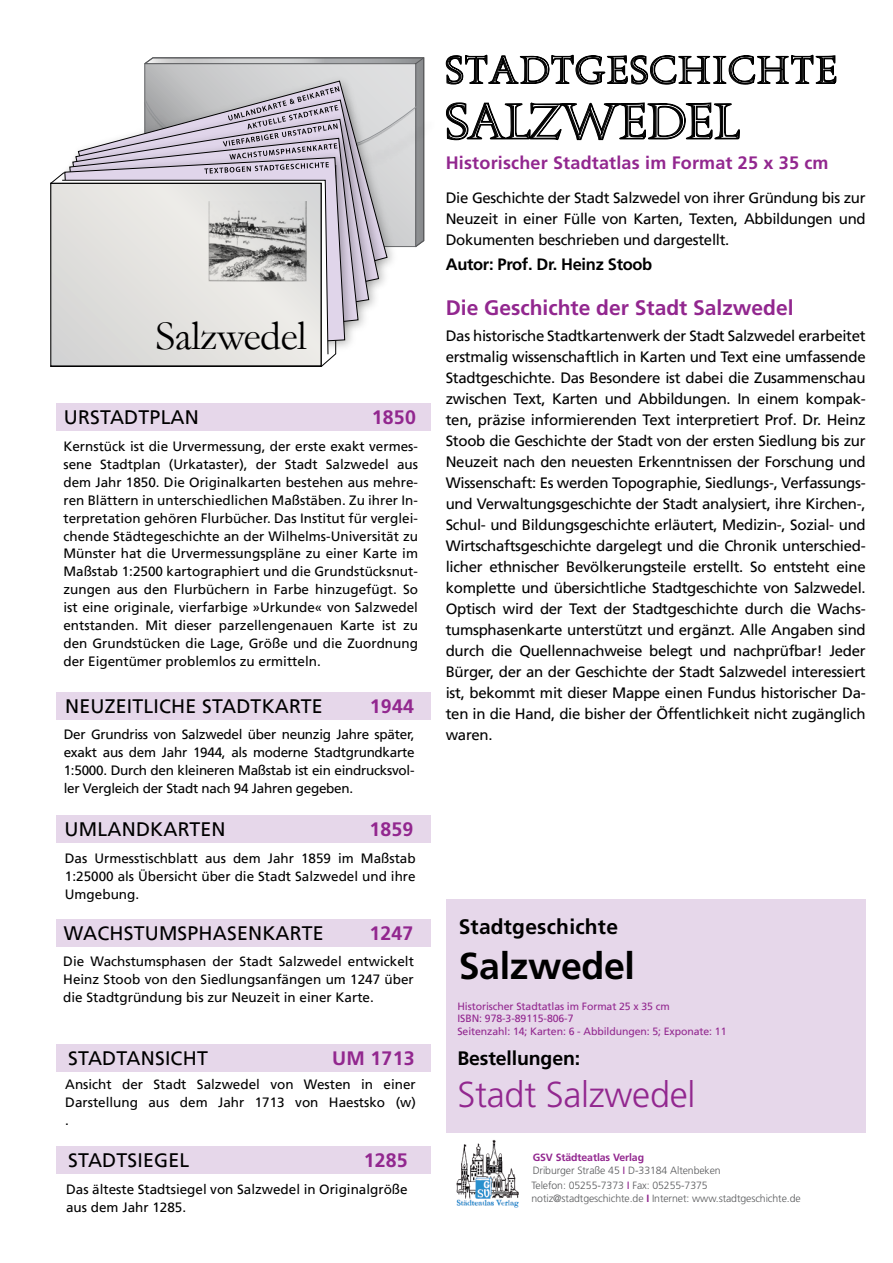
<style>
.page{position:relative;width:893px;height:1263px;background:#fff}
.page>*{position:absolute;margin:0;border:0;box-sizing:border-box;transform-origin:0 0}
.t1{font:45px "A850 Deco";letter-spacing:-.02em;color:#000}
.t2{font:42px "Garamond";letter-spacing:-.02em;color:#000}
.t3{font:700 37.5px "Frutiger LT Std";letter-spacing:-.01em;color:#000}
.t4{font:300 36px "Frutiger LT Std";letter-spacing:-.01em;color:#92278f}
.t5{font:34.5px "A850 Deco";letter-spacing:.05em;color:#000}
.t6{font:700 21px "Frutiger LT Std";color:#92278f}
.t7{font:700 21px "Frutiger LT Std";letter-spacing:.01em;color:#000}
.t8{font:19.5px "Frutiger";letter-spacing:.01em;color:#000}
.t9{font:700 19.5px "Frutiger LT Std";letter-spacing:.01em;color:#92278f}
.t10{font:700 19.5px "Frutiger LT Std";letter-spacing:-.01em;color:#000}
.t11{font:700 18px "Frutiger LT Std";letter-spacing:.01em;color:#92278f}
.t12{font:700 16.5px "Frutiger LT Std";letter-spacing:-.02em;color:#000}
.t13{font:15px/21px "Frutiger";letter-spacing:-.02em;color:#000;text-align:justify}
.t14{font:13.5px/18px "Frutiger";color:#000;text-align:justify}
.t15{font:300 10.5px/13.8px "Frutiger LT Std";letter-spacing:-.01em;color:#58595b}
.t16{font:10.5px/12.6px "Frutiger";letter-spacing:-.01em;color:#92278f}
.s1{font-weight:700;color:#92278f}
.s2{font-family:"Frutiger";font-weight:400;color:#92278f}
</style>
<div class="page">
<div style="left:57px;top:692px;width:374px;height:28px;background:#e6d7ea"></div>
<div style="left:57px;top:815px;width:374px;height:27px;background:#e6d7ea"></div>
<div style="left:57px;top:919px;width:374px;height:28px;background:#e6d7ea"></div>
<div style="left:57px;top:1044px;width:374px;height:28px;background:#e6d7ea"></div>
<div style="left:57px;top:1146px;width:374px;height:28px;background:#e6d7ea"></div>
<svg style="left:144px;top:58px;width:280px;height:189px"></svg>
<svg style="left:415px;top:57px;width:9px;height:7px"></svg>
<svg style="left:145px;top:64px;width:270px;height:183px"></svg>
<img style="left:403px;top:71px;width:22px;height:110px">
<img style="left:403px;top:105px;width:22px;height:73px">
<img style="left:144px;top:70px;width:259px;height:178px">
<svg style="left:144px;top:81px;width:244px;height:8px"></svg>
<img style="left:144px;top:89px;width:250px;height:192px">
<img style="left:144px;top:109px;width:240px;height:194px">
<img style="left:123px;top:128px;width:251px;height:198px">
<img style="left:54px;top:147px;width:306px;height:220px">
<svg style="left:64px;top:157px;width:281px;height:198px"></svg>
<hr style="left:56px;top:180px;width:267px;height:3px;background:#fff">
<svg style="left:322px;top:355px;width:6px;height:2px"></svg>
<svg style="left:62px;top:180px;width:266px;height:175px"></svg>
<div style="left:51px;top:183px;width:270px;height:183px;background:linear-gradient(to bottom,#e6e5e2,#e1e0dd)"></div>
<div style="left:51px;top:183px;width:270px;height:183px;border:1px solid #000"></div>
<svg style="left:145px;top:86px;width:272px;height:88px"></svg>
<div style="left:57px;top:403px;width:374px;height:28px;background:#e6d7ea"></div>
<img style="left:456px;top:1140px;width:63px;height:68px">
<div style="left:446px;top:899px;width:420px;height:234px;background:#e6d7ea"></div>
<svg style="left:445px;top:54px;width:392px;height:87px"></svg>
<img style="left:209px;top:201px;width:98px;height:81px">
<h2 class="t2" style="left:156px;top:307px;width:153px">Salzwedel</h2>
<h3 class="t8" style="left:64px;top:406px;width:137px">Urstadtplan</h3>
<h3 class="t9" style="left:372px;top:406px;width:45px">1850</h3>
<p class="t14" style="left:63px;top:437px;width:356px">Kernstück ist die Urvermessung, der erste exakt vermes&shy;sene Stadtplan (Urkataster), der Stadt Salzwedel aus dem Jahr 1850. Die Originalkarten bestehen aus mehre&shy;ren Blättern in unterschiedlichen Maßstäben. Zu ihrer In&shy;terpretation gehören Flurbücher. Das Institut für verglei&shy;chende Städtegeschichte an der Wilhelms-Universität zu Münster hat die Urvermessungspläne zu einer Karte im Maßstab 1:2500 kartographiert und die Grundstücksnut&shy;zungen aus den Flurbüchern in Farbe hinzugefügt. So ist eine originale, vierfarbige »Urkunde« von Salzwedel entstanden. Mit dieser parzellengenauen Karte ist zu den Grundstücken die Lage, Größe und die Zuordnung der Eigentümer problemlos zu ermitteln.</p>
<h3 class="t8" style="left:65px;top:695px;width:12px">Neuzei</h3>
<h3 class="t8" style="left:133px;top:695px;width:32px">tliche</h3>
<h3 class="t8" style="left:202px;top:695px;width:116px">Stadtkarte</h3>
<h3 class="t9" style="left:370px;top:695px;width:45px">1944</h3>
<p class="t14" style="left:64px;top:726px;width:352px">Der Grundriss von Salzwedel über neunzig Jahre später, exakt aus dem Jahr 1944, als moderne Stadtgrundkarte 1:5000. Durch den kleineren Maßstab ist ein eindrucksvol&shy;ler Vergleich der Stadt nach 94 Jahren gegeben.</p>
<h3 class="t8" style="left:65px;top:818px;width:163px">Um landkarte n</h3>
<h3 class="t9" style="left:369px;top:818px;width:45px">1859</h3>
<p class="t14" style="left:65px;top:850px;width:352px">Das Urmesstischblatt aus dem Jahr 1859 im Maßstab 1:25000 als Übersicht über die Stadt Salzwedel und ihre Umgebung.</p>
<h3 class="t8" style="left:64px;top:921px;width:255px">Wach stum sphase nkarte</h3>
<h3 class="t9" style="left:369px;top:921px;width:45px">1247</h3>
<p class="t14" style="left:63px;top:952px;width:352px">Die Wachstumsphasen der Stadt Salzwedel entwickelt Heinz Stoob von den Siedlungsanfängen um 1247 über die Stadtgründung bis zur Neuzeit in einer Karte.</p>
<h3 class="t8" style="left:68px;top:1047px;width:141px">Stadtansicht</h3>
<h3 class="t9" style="left:332px;top:1047px;width:84px">um 1713</h3>
<p class="t14" style="left:65px;top:1076px;width:352px">Ansicht der Stadt Salzwedel von Westen in einer Darstellung aus dem Jahr 1713 von Haestsko (w) .</p>
<h3 class="t8" style="left:68px;top:1149px;width:81px">Stadtsiege</h3>
<h3 class="t8" style="left:180px;top:1149px;width:11px">l</h3>
<h3 class="t9" style="left:364px;top:1149px;width:45px">1285</h3>
<p class="t14" style="left:66px;top:1180px;width:343px">Das älteste Stadtsiegel von Salzwedel in Originalgröße aus dem Jahr 1285.</p>
<h3 class="t5" style="left:446px;top:47px;width:393px">STADTGESCHICHTE</h3>
<h1 class="t1" style="left:446px;top:92px;width:295px">SALZWEDEL</h1>
<p class="t11" style="left:446px;top:152px;width:384px">Historischer Stadtatlas im Format 25 x 35 cm</p>
<p class="t13" style="left:446px;top:187px;width:421px">Die Geschichte der Stadt Salzwedel von ihrer Gründung bis zur Neuzeit in einer Fülle von Karten, Texten, Abbildungen und Dokumenten beschrieben und dargestellt.</p>
<p class="t12" style="left:446px;top:255px;width:208px">Autor: Prof. Dr. Heinz Stoob</p>
<h3 class="t6" style="left:446px;top:295px;width:349px">Die Geschichte der Stadt Salzwedel</h3>
<p class="t13" style="left:446px;top:326px;width:421px">Das historische Stadtkartenwerk der Stadt Salzwedel erarbeitet erstmalig wissenschaftlich in Karten und Text eine umfassende Stadtgeschichte. Das Besondere ist dabei die Zusammenschau zwischen Text, Karten und Abbildungen. In einem kompak&shy;ten, präzise informierenden Text interpretiert Prof. Dr. Heinz Stoob die Geschichte der Stadt von der ersten Siedlung bis zur Neuzeit nach den neuesten Erkenntnissen der Forschung und Wissenschaft: Es werden Topographie, Siedlungs-, Verfassungs&shy;und Verwaltungsgeschichte der Stadt analysiert, ihre Kirchen-, Schul- und Bildungsgeschichte erläutert, Medizin-, Sozial- und Wirtschaftsgeschichte dargelegt und die Chronik unterschied&shy;licher ethnischer Bevölkerungsteile erstellt. So entsteht eine komplette und übersichtliche Stadtgeschichte von Salzwedel.<br>Optisch wird der Text der Stadtgeschichte durch die Wachs&shy;tumsphasenkarte unterstützt und ergänzt. Alle Angaben sind durch die Quellennachweise belegt und nachprüfbar! Jeder Bürger, der an der Geschichte der Stadt Salzwedel interessiert ist, bekommt mit dieser Mappe einen Fundus historischer Da&shy;ten in die Hand, die bisher der Öffentlichkeit nicht zugänglich waren.</p>
<h3 class="t7" style="left:459px;top:914px;width:161px">Stadtgeschichte</h3>
<h3 class="t3" style="left:459px;top:943px;width:178px">Salzwedel</h3>
<p class="t16" style="left:457px;top:1000px;width:271px">Historischer Stadtatlas im Format 25 x 35 cm<br>ISBN : 978-3-89115-806-7<br>Seitenzahl: 14; Karten: 6 - Abbildungen: 5; Exponate: 11</p>
<h3 class="t10" style="left:457px;top:1047px;width:124px">Bestellungen:</h3>
<h3 class="t4" style="left:457px;top:1074px;width:239px">Stadt Salzwedel</h3>
<p class="t15" style="left:531px;top:1150px;width:271px"><span class="s1">GSV Städteatlas Verlag<br></span>Driburger Straße 45 <span class="s2">I</span> D-33184 Altenbeken<br>Telefon: 05255-7373 <span class="s2">I</span> Fax: 05255-7375 notiz@stadtgeschichte.de <span class="s1">I</span> Internet: www.stadtgeschichte.de</p>
</div>
